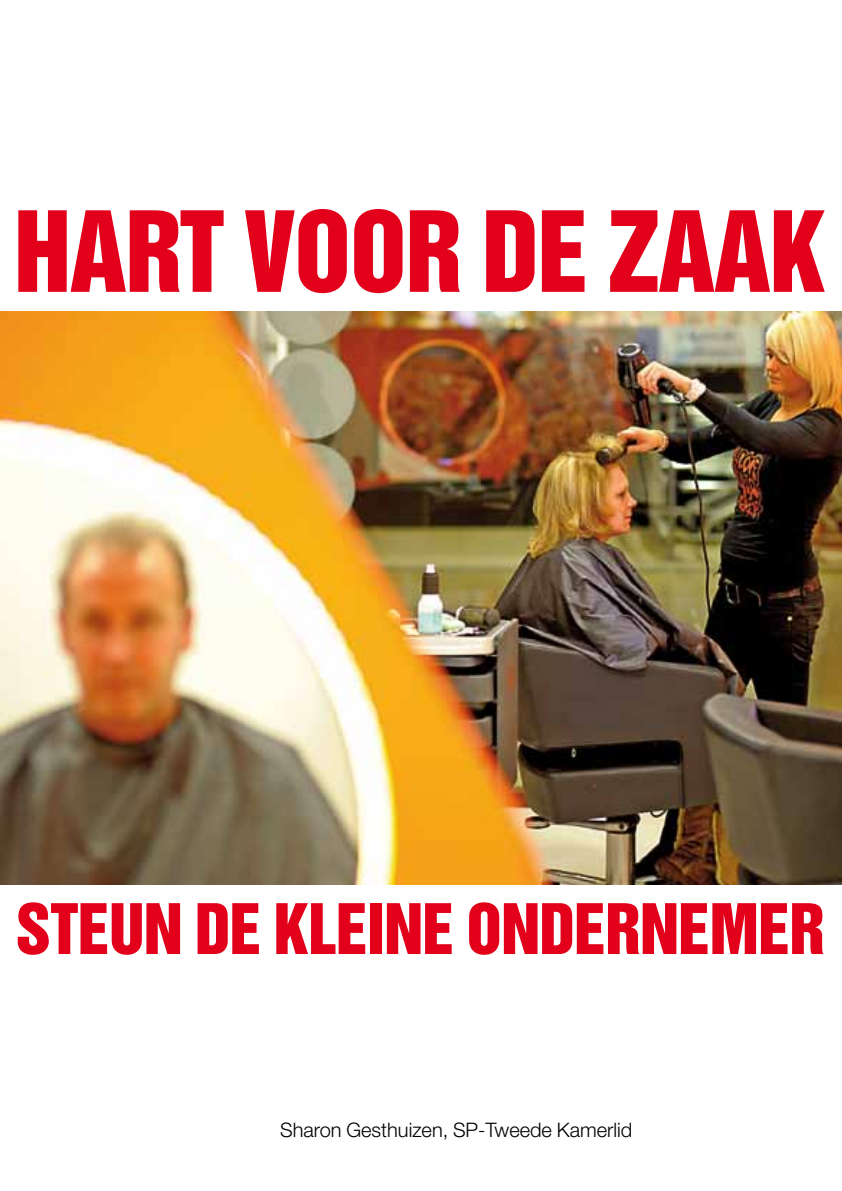
<style>
.page{position:relative;width:842px;height:1191px;background:#fff}
.page>*{position:absolute;margin:0;border:0;box-sizing:border-box;transform-origin:0 0}
.t1{font:102px "Helvetica Inserat LT Std";letter-spacing:-.01em;color:#e2001a}
.t2{font:63.6px "Helvetica Inserat LT Std";letter-spacing:-.01em;color:#e2001a}
.t3{font:300 20px "Helvetica Neue LT Std";color:#000}
</style>
<div class="page">
<img style="left:0;top:312px;width:842px;height:572px">
<h1 class="t1" style="left:14px;top:191px;width:814px">HART VOOR DE ZAAK</h1>
<h2 class="t2" style="left:16px;top:891px;width:811px">STEUN DE KLEINE ONDERNEMER</h2>
<p class="t3" style="left:280px;top:1117px;width:354px">Sharon Gesthuizen, SP-Tweede Kamerlid</p>
</div>
